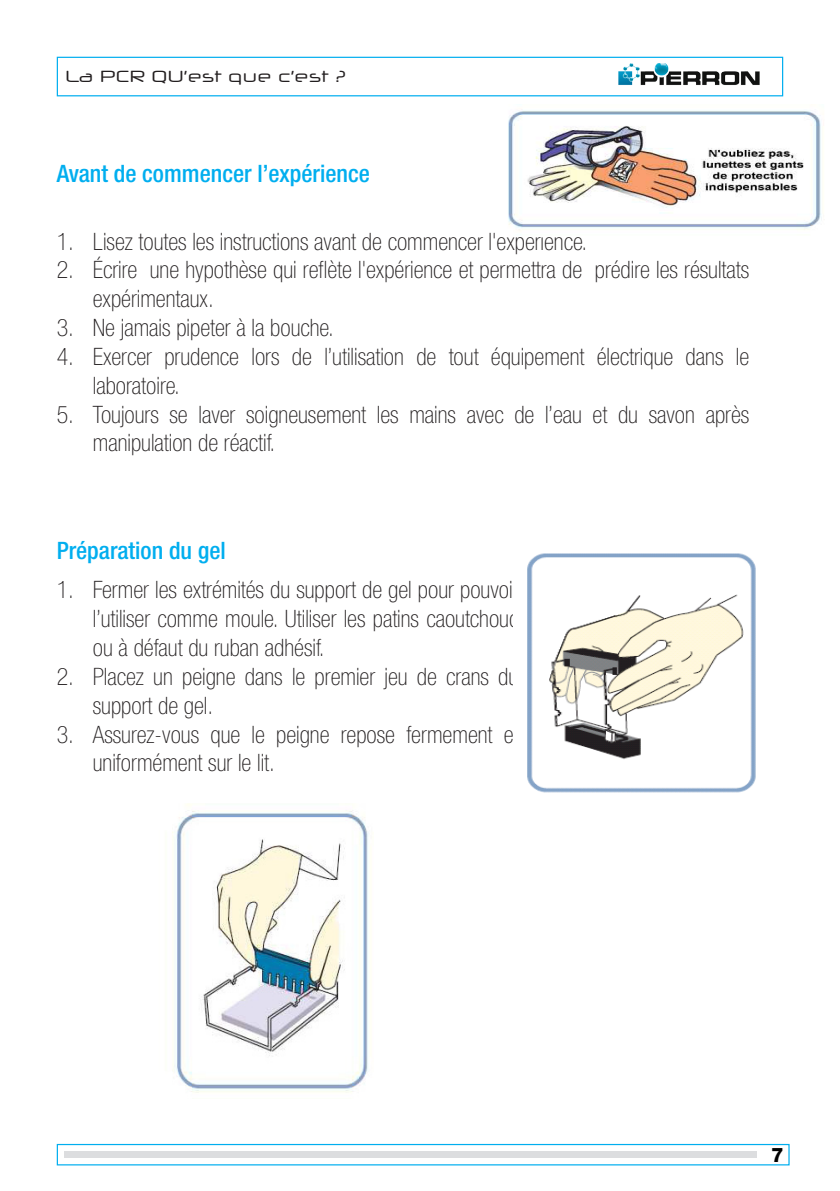
<style>
.page{position:relative;width:840px;height:1191px;background:#fff}
.page>*{position:absolute;margin:0;border:0;box-sizing:border-box;transform-origin:0 0}
.t1{font:100 condensed 24px/28.8px "Helvetica Neue LT Std";color:#231f20}
.t2{font:500 condensed 24px "Helvetica Neue LT Std";color:#00aeef}
.t3{font:800 20px "Helvetica Neue LT Std";color:#000}
.Titre_bandeau_petit{font:16px "Neuropol X Free";color:#231f20}
</style>
<div class="page">
<div style="left:57px;top:57px;width:725px;height:39px;border:1px solid #00aeef"></div>
<div style="left:57px;top:1143px;width:732px;height:22px;border:1px solid #00aeef"></div>
<div style="left:63px;top:1151px;width:693px;height:6px;background:#dcdddf"></div>
<img style="left:618px;top:64px;width:142px;height:21px">
<img style="left:508px;top:111px;width:314px;height:120px">
<img style="left:527px;top:553px;width:229px;height:240px">
<img style="left:172px;top:804px;width:199px;height:289px">
<p class="Titre_bandeau_petit" style="left:65px;top:66px;width:283px">La PCR QU’est que c’est ?</p>
<p class="t2" style="left:57px;top:159px;width:314px">Avant de commencer l’expérience</p>
<p class="t1" style="left:57px;top:227px;width:531px">1. Lisez toutes les instructions avant de commencer l'expérience.</p>
<p class="t1" style="left:93px;top:255px;width:657px;text-indent:-36px">2. Écrire une hypothèse qui reflète l'expérience et permettra de prédire les résultats expérimentaux.</p>
<p class="t1" style="left:57px;top:313px;width:278px">3. Ne jamais pipeter à la bouche.</p>
<p class="t1" style="left:93px;top:342px;width:657px;text-indent:-36px">4. Exercer prudence lors de l’utilisation de tout équipement électrique dans le laboratoire.</p>
<p class="t1" style="left:93px;top:399px;width:657px;text-indent:-36px">5. Toujours se laver soigneusement les mains avec de l’eau et du savon après manipulation de réactif.</p>
<p class="t2" style="left:57px;top:536px;width:170px">Préparation du gel</p>
<p class="t1" style="left:93px;top:575px;width:427px;text-align:justify;text-indent:-36px">1. Fermer les extrémités du support de gel pour pouvoir l’utiliser comme moule. Utiliser les patins caoutchouc ou à défaut du ruban adhésif.</p>
<p class="t1" style="left:93px;top:662px;width:427px;text-indent:-36px">2. Placez un peigne dans le premier jeu de crans du support de gel.</p>
<p class="t1" style="left:93px;top:719px;width:427px;text-indent:-36px">3. Assurez-vous que le peigne repose fermement et uniformément sur le lit.</p>
<p class="t3" style="left:770px;top:1142px;width:14px">7</p>
</div>
